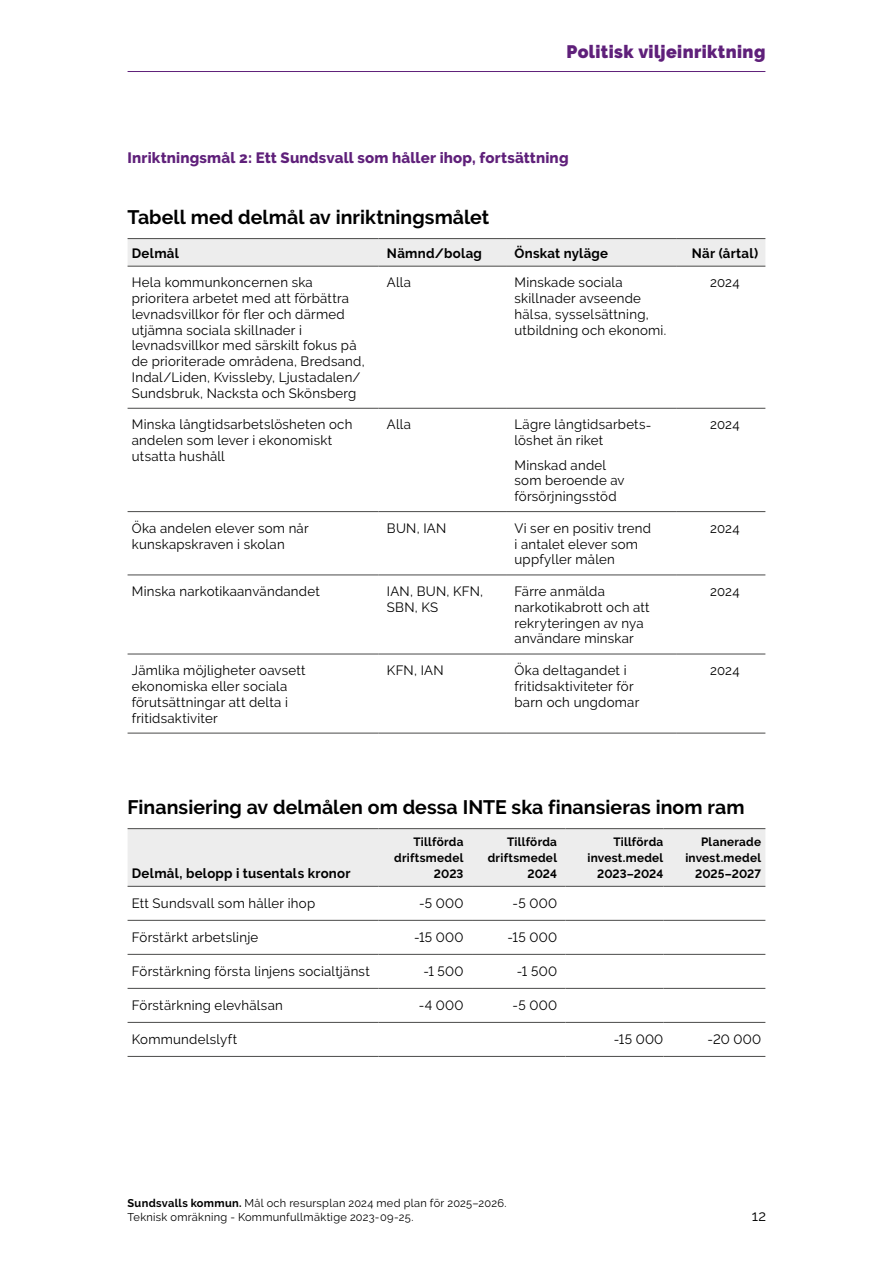
<style>
.page{position:relative;width:893px;height:1263px;background:#fff}
.page>*{position:absolute;margin:0;border:0;box-sizing:border-box;transform-origin:0 0}
.t1{font:700 19.5px "Raleway";letter-spacing:.005em;color:#000}
.t2{font:900 18px "Raleway";letter-spacing:.02em;color:#5f207a}
.t3{font:800 15px "Raleway";letter-spacing:.01em;color:#5f207a}
.t4{font:15px "Raleway";color:#000}
.t5{font:13.5px/15.8px "Raleway";letter-spacing:.02em;color:#000}
.t6{font:700 13.5px "Raleway";letter-spacing:.02em;color:#000}
.t7{font:700 12px/15.8px "Raleway";letter-spacing:.02em;color:#000;text-align:right}
.t8{font:11.25px/13.5px "Raleway";letter-spacing:.025em;color:#000}
.s1{font-weight:700}
</style>
<div class="page">
<hr style="left:128px;top:71px;width:637px;height:1px;background:#5f207a">
<svg style="left:128px;top:239px;width:637px;height:27px"></svg>
<hr style="left:128px;top:408px;width:250px;height:1px;background:#4a4a49">
<hr style="left:378px;top:408px;width:128px;height:1px;background:#4a4a49">
<hr style="left:506px;top:408px;width:170px;height:1px;background:#4a4a49">
<hr style="left:676px;top:408px;width:89px;height:1px;background:#4a4a49">
<hr style="left:128px;top:511px;width:250px;height:1px;background:#4a4a49">
<hr style="left:378px;top:511px;width:128px;height:1px;background:#4a4a49">
<hr style="left:506px;top:511px;width:170px;height:1px;background:#4a4a49">
<hr style="left:676px;top:511px;width:89px;height:1px;background:#4a4a49">
<hr style="left:128px;top:574px;width:250px;height:1px;background:#4a4a49">
<hr style="left:378px;top:574px;width:128px;height:1px;background:#4a4a49">
<hr style="left:506px;top:574px;width:170px;height:1px;background:#4a4a49">
<hr style="left:676px;top:574px;width:89px;height:1px;background:#4a4a49">
<hr style="left:128px;top:654px;width:250px;height:1px;background:#4a4a49">
<hr style="left:378px;top:654px;width:128px;height:1px;background:#4a4a49">
<hr style="left:506px;top:654px;width:170px;height:1px;background:#4a4a49">
<hr style="left:676px;top:654px;width:89px;height:1px;background:#4a4a49">
<hr style="left:128px;top:733px;width:250px;height:1px;background:#4a4a49">
<hr style="left:378px;top:733px;width:128px;height:1px;background:#4a4a49">
<hr style="left:506px;top:733px;width:170px;height:1px;background:#4a4a49">
<hr style="left:676px;top:733px;width:89px;height:1px;background:#4a4a49">
<hr style="left:128px;top:238px;width:250px;height:1px;background:#4a4a49">
<hr style="left:378px;top:238px;width:128px;height:1px;background:#4a4a49">
<hr style="left:506px;top:238px;width:170px;height:1px;background:#4a4a49">
<hr style="left:676px;top:238px;width:89px;height:1px;background:#4a4a49">
<hr style="left:128px;top:266px;width:250px;height:1px;background:#4a4a49">
<hr style="left:378px;top:266px;width:128px;height:1px;background:#4a4a49">
<hr style="left:506px;top:266px;width:170px;height:1px;background:#4a4a49">
<hr style="left:676px;top:266px;width:89px;height:1px;background:#4a4a49">
<div style="left:128px;top:829px;width:637px;height:57px;background:#ededed"></div>
<hr style="left:128px;top:920px;width:250px;height:1px;background:#4a4a49">
<hr style="left:378px;top:920px;width:94px;height:1px;background:#4a4a49">
<hr style="left:472px;top:920px;width:94px;height:1px;background:#4a4a49">
<hr style="left:566px;top:920px;width:97px;height:1px;background:#4a4a49">
<hr style="left:663px;top:920px;width:102px;height:1px;background:#4a4a49">
<hr style="left:128px;top:954px;width:250px;height:1px;background:#4a4a49">
<hr style="left:378px;top:954px;width:94px;height:1px;background:#4a4a49">
<hr style="left:472px;top:954px;width:94px;height:1px;background:#4a4a49">
<hr style="left:566px;top:954px;width:97px;height:1px;background:#4a4a49">
<hr style="left:663px;top:954px;width:102px;height:1px;background:#4a4a49">
<hr style="left:128px;top:988px;width:250px;height:1px;background:#4a4a49">
<hr style="left:378px;top:988px;width:94px;height:1px;background:#4a4a49">
<hr style="left:472px;top:988px;width:94px;height:1px;background:#4a4a49">
<hr style="left:566px;top:988px;width:97px;height:1px;background:#4a4a49">
<hr style="left:663px;top:988px;width:102px;height:1px;background:#4a4a49">
<hr style="left:128px;top:1022px;width:250px;height:1px;background:#4a4a49">
<hr style="left:378px;top:1022px;width:94px;height:1px;background:#4a4a49">
<hr style="left:472px;top:1022px;width:94px;height:1px;background:#4a4a49">
<hr style="left:566px;top:1022px;width:97px;height:1px;background:#4a4a49">
<hr style="left:663px;top:1022px;width:102px;height:1px;background:#4a4a49">
<hr style="left:128px;top:1056px;width:250px;height:1px;background:#4a4a49">
<hr style="left:378px;top:1056px;width:94px;height:1px;background:#4a4a49">
<hr style="left:472px;top:1056px;width:94px;height:1px;background:#4a4a49">
<hr style="left:566px;top:1056px;width:97px;height:1px;background:#4a4a49">
<hr style="left:663px;top:1056px;width:102px;height:1px;background:#4a4a49">
<hr style="left:128px;top:828px;width:250px;height:1px;background:#4a4a49">
<hr style="left:378px;top:828px;width:94px;height:1px;background:#4a4a49">
<hr style="left:472px;top:828px;width:94px;height:1px;background:#4a4a49">
<hr style="left:566px;top:828px;width:97px;height:1px;background:#4a4a49">
<hr style="left:663px;top:828px;width:102px;height:1px;background:#4a4a49">
<hr style="left:128px;top:886px;width:250px;height:1px;background:#4a4a49">
<hr style="left:378px;top:886px;width:94px;height:1px;background:#4a4a49">
<hr style="left:472px;top:886px;width:94px;height:1px;background:#4a4a49">
<hr style="left:566px;top:886px;width:97px;height:1px;background:#4a4a49">
<hr style="left:663px;top:886px;width:102px;height:1px;background:#4a4a49">
<h2 class="t2" style="left:567px;top:42px;width:200px">Politisk viljeinriktning</h2>
<p class="t3" style="left:128px;top:149px;width:442px">Inriktningsmål 2: Ett Sundsvall som håller ihop, fortsättning</p>
<h3 class="t1" style="left:128px;top:206px;width:363px">Tabell med delmål av inriktningsmålet</h3>
<p class="t6" style="left:132px;top:245px;width:49px">Delmål</p>
<p class="t6" style="left:387px;top:245px;width:96px">Nämnd/bolag</p>
<p class="t6" style="left:514px;top:245px;width:95px">Önskat nyläge</p>
<p class="t6" style="left:692px;top:245px;width:68px">När (årtal)</p>
<p class="t5" style="left:132px;top:275px;width:234px">Hela kommunkoncernen ska prioritera arbetet med att förbättra levnadsvillkor för fler och därmed utjämna sociala skillnader i levnadsvillkor med särskilt fokus på de prioriterade områdena, Bredsand, Indal/Liden, Kvissleby, Ljustadalen/ Sundsbruk, Nacksta och Skönsberg</p>
<p class="t5" style="left:387px;top:275px;width:26px">Alla</p>
<p class="t5" style="left:514px;top:275px;width:153px">Minskade sociala skillnader avseende hälsa, sysselsättning, utbildning och ekonomi.</p>
<p class="t5" style="left:710px;top:275px;width:31px">2024</p>
<p class="t5" style="left:132px;top:417px;width:222px">Minska långtidsarbetslösheten och andelen som lever i ekonomiskt utsatta hushåll</p>
<p class="t5" style="left:387px;top:417px;width:26px">Alla</p>
<p class="t5" style="left:514px;top:417px;width:138px">Lägre långtidsarbets&shy;löshet än riket</p>
<p class="t5" style="left:514px;top:457px;width:112px">Minskad andel som beroende av försörjningsstöd</p>
<p class="t5" style="left:710px;top:417px;width:31px">2024</p>
<p class="t5" style="left:132px;top:520px;width:178px">Öka andelen elever som når kunskapskraven i skolan</p>
<p class="t5" style="left:387px;top:520px;width:61px">BUN, IAN</p>
<p class="t5" style="left:514px;top:520px;width:138px">Vi ser en positiv trend i antalet elever som uppfyller målen</p>
<p class="t5" style="left:710px;top:520px;width:31px">2024</p>
<p class="t5" style="left:132px;top:583px;width:189px">Minska narkotikaanvändandet</p>
<p class="t5" style="left:387px;top:583px;width:98px">IAN, BUN, KFN,<br>SBN, KS</p>
<p class="t5" style="left:514px;top:583px;width:137px">Färre anmälda narkotikabrott och att rekryteringen av nya användare minskar</p>
<p class="t5" style="left:710px;top:583px;width:31px">2024</p>
<p class="t5" style="left:132px;top:663px;width:175px">Jämlika möjligheter oavsett ekonomiska eller sociala förutsättningar att delta i fritidsaktiviter</p>
<p class="t5" style="left:387px;top:663px;width:58px">KFN, IAN</p>
<p class="t5" style="left:514px;top:663px;width:126px">Öka deltagandet i fritidsaktiviteter för barn och ungdomar</p>
<p class="t5" style="left:710px;top:663px;width:31px">2024</p>
<h3 class="t1" style="left:128px;top:796px;width:618px">Finansiering av delmålen om dessa INTE ska finansieras inom ram</h3>
<p class="t6" style="left:132px;top:865px;width:220px">Delmål, belopp i tusentals kronor</p>
<p class="t7" style="left:394px;top:834px;width:71px">Tillförda driftsmedel<br>2023</p>
<p class="t7" style="left:488px;top:834px;width:71px">Tillförda driftsmedel<br>2024</p>
<p class="t7" style="left:587px;top:834px;width:77px">Tillförda invest.medel<br>2023–2024</p>
<p class="t7" style="left:685px;top:834px;width:77px">Planerade invest.medel<br>2025–2027</p>
<p class="t5" style="left:132px;top:895px;width:185px">Ett Sundsvall som håller ihop</p>
<p class="t5" style="left:419px;top:895px;width:46px">-5 000</p>
<p class="t5" style="left:513px;top:895px;width:46px">-5 000</p>
<p class="t5" style="left:132px;top:929px;width:128px">Förstärkt arbetslinje</p>
<p class="t5" style="left:414px;top:929px;width:51px">-15 000</p>
<p class="t5" style="left:508px;top:929px;width:51px">-15 000</p>
<p class="t5" style="left:132px;top:963px;width:239px">Förstärkning första linjens socialtjänst</p>
<p class="t5" style="left:423px;top:963px;width:42px">-1 500</p>
<p class="t5" style="left:517px;top:963px;width:42px">-1 500</p>
<p class="t5" style="left:132px;top:997px;width:153px">Förstärkning elevhälsan</p>
<p class="t5" style="left:419px;top:997px;width:46px">-4 000</p>
<p class="t5" style="left:513px;top:997px;width:46px">-5 000</p>
<p class="t5" style="left:132px;top:1031px;width:107px">Kommundelslyft</p>
<p class="t5" style="left:614px;top:1031px;width:51px">-15 000</p>
<p class="t5" style="left:708px;top:1031px;width:55px">-20 000</p>
<p class="t8" style="left:128px;top:1196px;width:380px"><span class="s1">Sundsvalls kommun.</span> Mål och resursplan 2024 med plan för 2025–2026.<br>Teknisk omräkning - Kommunfullmäktige 2023-09-25.</p>
<p class="t4" style="left:752px;top:1207px;width:16px">12</p>
</div>
